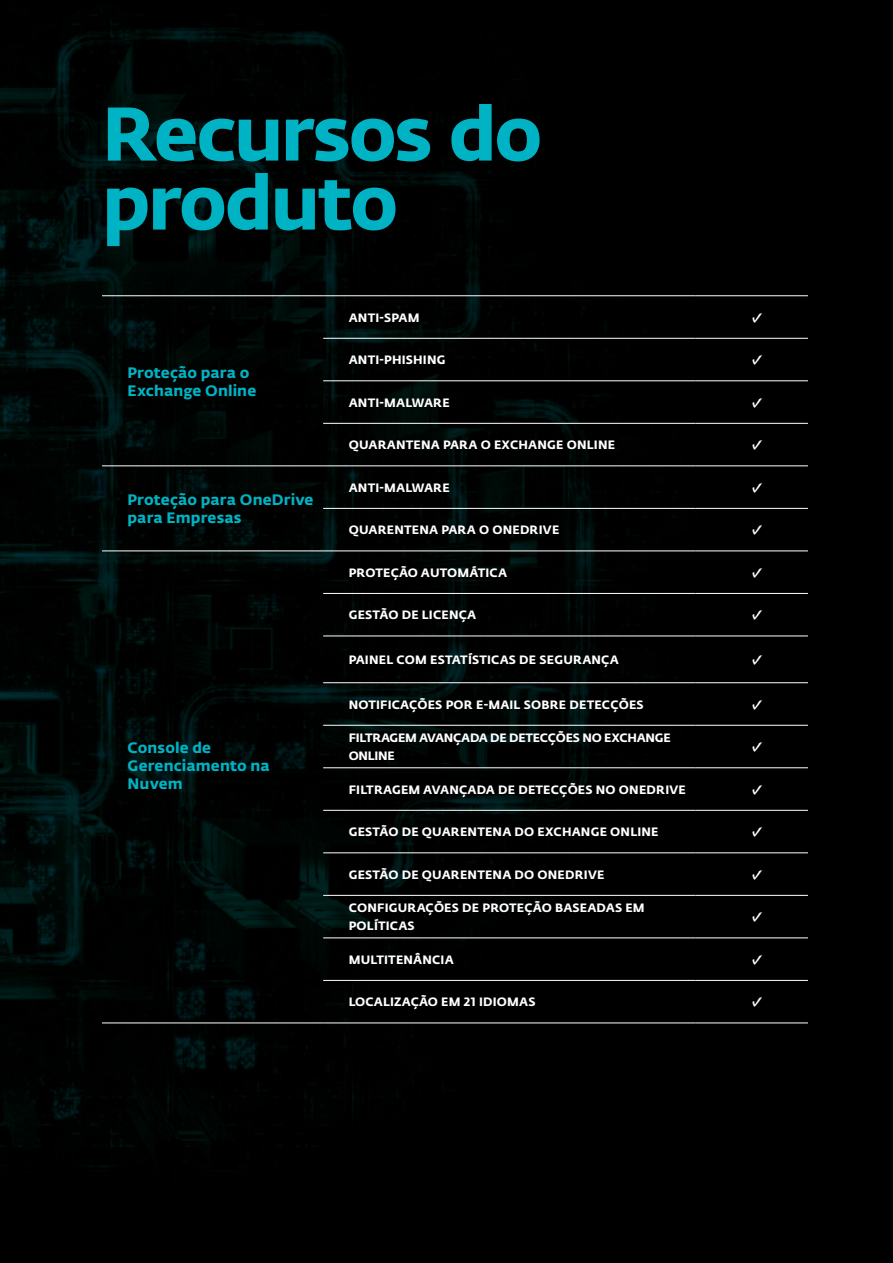
<style>
.page{position:relative;width:893px;height:1263px;background:#fff}
.page>*{position:absolute;margin:0;border:0;box-sizing:border-box;transform-origin:0 0}
.t1{font:700 75px/69px "Fedra Sans Alt Pro";letter-spacing:-.035em;color:#00b3c4}
.t2{font:22.5px "Fedra Sans Alt Pro Bold LF";color:#fff}
.t3{font:700 15px/18px "Fedra Sans Alt Pro";letter-spacing:.005em;color:#00b3c4}
.t4{font:700 12px/18px "Fedra Sans Alt Pro";letter-spacing:.015em;color:#fff}
.t5{font:700 12px/18px "Fedra Sans Alt Pro";letter-spacing:-.02em;color:#fff}
</style>
<div class="page">
<img style="left:0;top:0;width:893px;height:1263px">
<hr style="left:102px;top:1023px;width:221px;height:1px;background:#fff">
<hr style="left:102px;top:295px;width:221px;height:1px;background:#fff">
<hr style="left:323px;top:295px;width:372px;height:1px;background:#fff">
<hr style="left:695px;top:295px;width:113px;height:1px;background:#fff">
<hr style="left:323px;top:338px;width:372px;height:1px;background:#fff">
<hr style="left:695px;top:338px;width:113px;height:1px;background:#fff">
<hr style="left:323px;top:381px;width:372px;height:1px;background:#fff">
<hr style="left:695px;top:381px;width:113px;height:1px;background:#fff">
<hr style="left:323px;top:423px;width:372px;height:1px;background:#fff">
<hr style="left:695px;top:423px;width:113px;height:1px;background:#fff">
<hr style="left:102px;top:466px;width:221px;height:1px;background:#fff">
<hr style="left:102px;top:551px;width:221px;height:1px;background:#fff">
<hr style="left:323px;top:466px;width:372px;height:1px;background:#fff">
<hr style="left:695px;top:466px;width:113px;height:1px;background:#fff">
<hr style="left:323px;top:508px;width:372px;height:1px;background:#fff">
<hr style="left:695px;top:508px;width:113px;height:1px;background:#fff">
<hr style="left:323px;top:551px;width:372px;height:1px;background:#fff">
<hr style="left:695px;top:551px;width:113px;height:1px;background:#fff">
<hr style="left:323px;top:593px;width:372px;height:1px;background:#fff">
<hr style="left:695px;top:593px;width:113px;height:1px;background:#fff">
<hr style="left:323px;top:636px;width:372px;height:1px;background:#fff">
<hr style="left:695px;top:636px;width:113px;height:1px;background:#fff">
<hr style="left:323px;top:682px;width:372px;height:1px;background:#fff">
<hr style="left:695px;top:682px;width:113px;height:1px;background:#fff">
<hr style="left:323px;top:725px;width:372px;height:1px;background:#fff">
<hr style="left:695px;top:725px;width:113px;height:1px;background:#fff">
<hr style="left:323px;top:767px;width:372px;height:1px;background:#fff">
<hr style="left:695px;top:767px;width:113px;height:1px;background:#fff">
<hr style="left:323px;top:810px;width:372px;height:1px;background:#fff">
<hr style="left:695px;top:810px;width:113px;height:1px;background:#fff">
<hr style="left:323px;top:852px;width:372px;height:1px;background:#fff">
<hr style="left:695px;top:852px;width:113px;height:1px;background:#fff">
<hr style="left:323px;top:895px;width:372px;height:1px;background:#fff">
<hr style="left:695px;top:895px;width:113px;height:1px;background:#fff">
<hr style="left:323px;top:938px;width:372px;height:1px;background:#fff">
<hr style="left:695px;top:938px;width:113px;height:1px;background:#fff">
<hr style="left:323px;top:980px;width:372px;height:1px;background:#fff">
<hr style="left:695px;top:980px;width:113px;height:1px;background:#fff">
<hr style="left:323px;top:1023px;width:372px;height:1px;background:#fff">
<hr style="left:695px;top:1023px;width:113px;height:1px;background:#fff">
<h1 class="t1" style="left:102px;top:100px;width:442px">Recursos do produto</h1>
<p class="t3" style="left:128px;top:363px;width:130px">Proteção para o<br>Exchange Online</p>
<p class="t3" style="left:128px;top:491px;width:188px">Proteção para OneDrive para Empresas</p>
<p class="t3" style="left:128px;top:739px;width:144px">Console de<br>Gerenciamento na<br>Nuvem</p>
<p class="t4" style="left:349px;top:308px;width:72px">ANTI-SPAM</p>
<h2 class="t2" style="left:748px;top:300px;width:17px">✓</h2>
<p class="t4" style="left:349px;top:351px;width:98px">ANTI-PHISHING</p>
<h2 class="t2" style="left:748px;top:342px;width:17px">✓</h2>
<p class="t4" style="left:349px;top:394px;width:103px">ANTI-MALWARE</p>
<h2 class="t2" style="left:748px;top:385px;width:17px">✓</h2>
<p class="t4" style="left:349px;top:436px;width:268px">QUARANTENA PARA O EXCHANGE ONLINE</p>
<h2 class="t2" style="left:748px;top:427px;width:17px">✓</h2>
<p class="t4" style="left:349px;top:479px;width:103px">ANTI-MALWARE</p>
<h2 class="t2" style="left:748px;top:470px;width:17px">✓</h2>
<p class="t4" style="left:349px;top:521px;width:212px">QUARENTENA PARA O ONEDRIVE</p>
<h2 class="t2" style="left:748px;top:512px;width:17px">✓</h2>
<p class="t4" style="left:349px;top:564px;width:160px">PROTEÇÃO AUTOMÁTICA</p>
<h2 class="t2" style="left:748px;top:555px;width:17px">✓</h2>
<p class="t4" style="left:349px;top:606px;width:129px">GESTÃO DE LICENÇA</p>
<h2 class="t2" style="left:748px;top:597px;width:17px">✓</h2>
<p class="t4" style="left:349px;top:651px;width:271px">PAINEL COM ESTATÍSTICAS DE SEGURANÇA</p>
<h2 class="t2" style="left:748px;top:642px;width:17px">✓</h2>
<p class="t4" style="left:349px;top:695px;width:297px">NOTIFICAÇÕES POR E-MAIL SOBRE DETECÇÕES</p>
<h2 class="t2" style="left:748px;top:687px;width:17px">✓</h2>
<p class="t5" style="left:349px;top:729px;width:324px">FILTRAGEM AVANÇADA DE DETECÇÕES NO EXCHANGE<br>ONLINE</p>
<h2 class="t2" style="left:748px;top:729px;width:17px">✓</h2>
<p class="t4" style="left:349px;top:780px;width:339px">FILTRAGEM AVANÇADA DE DETECÇÕES NO ONEDRIVE</p>
<h2 class="t2" style="left:748px;top:772px;width:17px">✓</h2>
<p class="t4" style="left:349px;top:823px;width:311px">GESTÃO DE QUARENTENA DO EXCHANGE ONLINE</p>
<h2 class="t2" style="left:748px;top:814px;width:17px">✓</h2>
<p class="t4" style="left:349px;top:865px;width:257px">GESTÃO DE QUARENTENA DO ONEDRIVE</p>
<h2 class="t2" style="left:748px;top:857px;width:17px">✓</h2>
<p class="t4" style="left:349px;top:899px;width:297px">CONFIGURAÇÕES DE PROTEÇÃO BASEADAS EM<br>POLÍTICAS</p>
<h2 class="t2" style="left:748px;top:899px;width:17px">✓</h2>
<p class="t4" style="left:349px;top:951px;width:106px">MULTITENÂNCIA</p>
<h2 class="t2" style="left:748px;top:942px;width:17px">✓</h2>
<p class="t4" style="left:349px;top:993px;width:188px">LOCALIZAÇÃO EM 21 IDIOMAS</p>
<h2 class="t2" style="left:748px;top:984px;width:17px">✓</h2>
</div>
